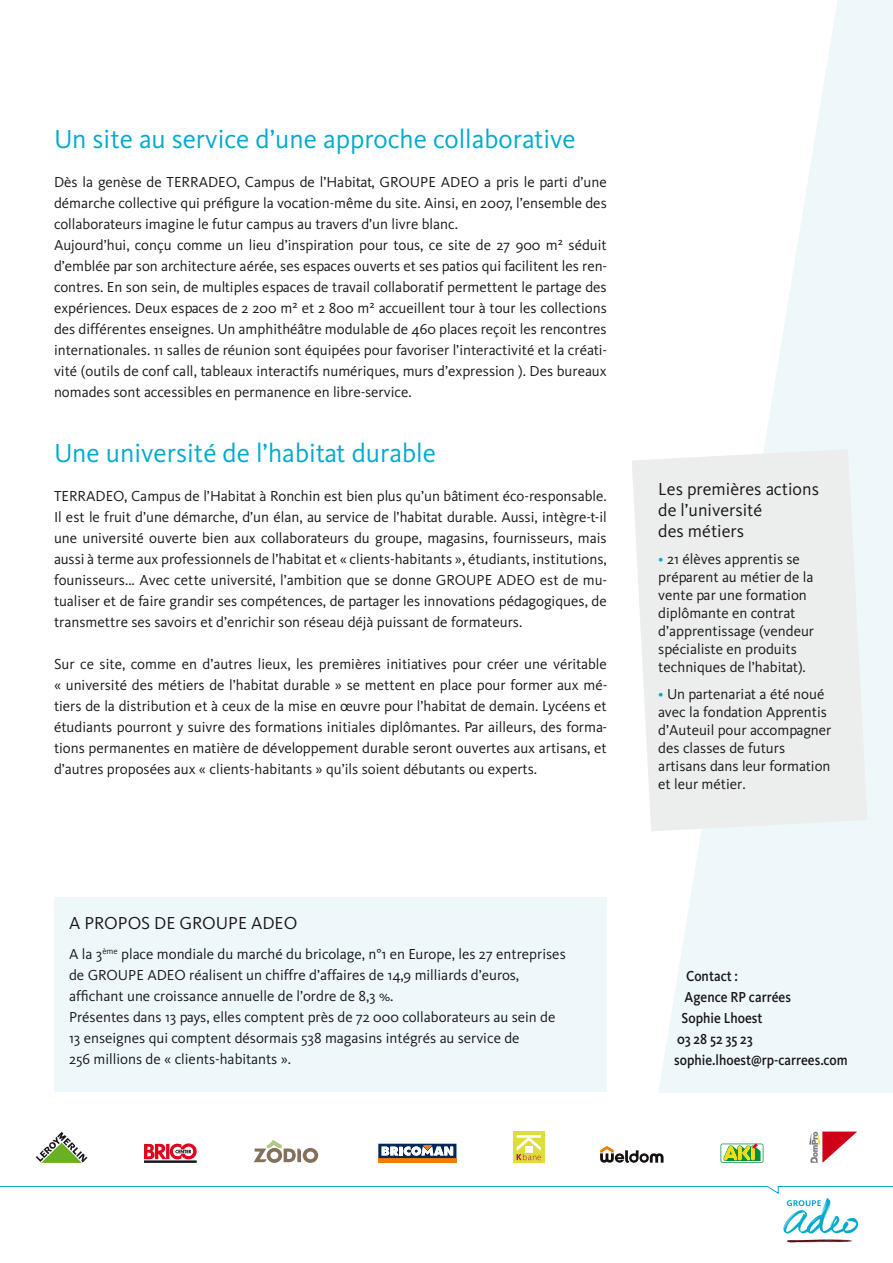
<style>
.page{position:relative;width:893px;height:1263px;background:#fff}
.page>*{position:absolute;margin:0;border:0;box-sizing:border-box;transform-origin:0 0}
.t1{font:27px "Kievit";color:#00aace}
.t2{font:18px/21px "Kievit";color:#1a171c}
.t3{font:15px/21px "Kievit";color:#1a171c}
.t4{font:500 15px "Kievit";color:#1a171c;scale:.9 1}
.s1{color:#00aace}
</style>
<div class="page">
<svg style="left:658px;top:0;width:235px;height:1093px;fill:#eef8fa"></svg>
<svg style="left:632px;top:449px;width:235px;height:382px;background:#edeeee"></svg>
<div style="left:54px;top:897px;width:553px;height:195px;background:#eef8fa"></div>
<svg style="left:787px;top:1239px;width:66px;height:3px"></svg>
<svg style="left:0;top:1186px;width:893px;height:47px"></svg>
<div style="left:378px;top:1158px;width:78px;height:5px;background:#ee7f00"></div>
<svg style="left:378px;top:1144px;width:78px;height:14px"></svg>
<svg style="left:720px;top:1143px;width:43px;height:20px"></svg>
<svg style="left:809px;top:1131px;width:48px;height:32px"></svg>
<svg style="left:36px;top:1132px;width:51px;height:31px"></svg>
<hr style="left:144px;top:1160px;width:53px;height:3px;background:#1a171c">
<svg style="left:144px;top:1143px;width:53px;height:18px"></svg>
<svg style="left:254px;top:1140px;width:64px;height:23px"></svg>
<div style="left:513px;top:1131px;width:31px;height:32px;background:#dedd3a"></div>
<svg style="left:517px;top:1135px;width:24px;height:25px"></svg>
<svg style="left:600px;top:1146px;width:63px;height:17px"></svg>
<h1 class="t1" style="left:54px;top:124px;width:523px">Un site au service d’une approche collaborative</h1>
<p class="t3" style="left:54px;top:171px;width:346px">Dès la genèse de TERRADEO, Campus de l’Habitat, Groupe</p>
<p class="t3" style="left:441px;top:171px;width:20px">Adeo</p>
<p class="t3" style="left:54px;top:171px;width:555px;text-indent:430px">a pris le parti d’une démarche collective qui préfigure la vocation-même du site. Ainsi, en 2007, l’ensemble des collaborateurs imagine le futur campus au travers d’un livre blanc.<br>Aujourd’hui, conçu comme un lieu d’inspiration pour tous, ce site de 27 900 m² séduit d’emblée par son architecture aérée, ses espaces ouverts et ses patios qui facilitent les ren&shy;contres. En son sein, de multiples espaces de travail collaboratif permettent le partage des expériences. Deux espaces de 2 200 m² et 2 800 m² accueillent tour à tour les collections des différentes enseignes. Un amphithéâtre modulable de 460 places reçoit les rencontres internationales. 11 salles de réunion sont équipées pour favoriser l’interactivité et la créati&shy;vité (outils de conf call, tableaux interactifs numériques, murs d’expression ). Des bureaux nomades sont accessibles en permanence en libre-service.</p>
<h1 class="t1" style="left:54px;top:437px;width:383px">Une université de l’habitat durable</h1>
<p class="t3" style="left:54px;top:485px;width:554px;text-align:justify">TERRADEO, Campus de l’Habitat à Ronchin est bien plus qu’un bâtiment éco-responsable.<br>I l est le fruit d’une démarche, d’un élan, au service de l’habitat durable. Aussi, intègre-t-il une université ouverte bien aux collaborateurs du groupe, magasins, fournisseurs, mais aussi à terme aux professionnels de l’habitat et « clients-habitants », étudiants, institutions, founisseurs... Avec cette université, l’ambition que se donne Groupe</p>
<p class="t3" style="left:54px;top:569px;width:555px;text-align:justify;text-indent:486px">est de mu&shy;tualiser et de faire grandir ses compétences, de partager les innovations pédagogiques, de transmettre ses savoirs et d’enrichir son réseau déjà puissant de formateurs.</p>
<p class="t3" style="left:54px;top:653px;width:555px;text-align:justify">Sur ce site, comme en d’autres lieux, les premières initiatives pour créer une véritable « université des métiers de l’habitat durable » se mettent en place pour former aux mé&shy;tiers de la distribution et à ceux de la mise en œuvre pour l’habitat de demain. Lycéens et étudiants pourront y suivre des formations initiales diplômantes. Par ailleurs, des forma&shy;tions permanentes en matière de développement durable seront ouvertes aux artisans, et d’autres proposées aux « clients-habitants » qu’ils soient débutants ou experts.</p>
<p class="t3" style="left:497px;top:569px;width:20px">Adeo</p>
<p class="t2" style="left:658px;top:478px;width:162px">Les premières actions de l’université<br>des métiers</p>
<p class="t3" style="left:658px;top:550px;width:157px;line-height:18px"><span class="s1">•</span> 21 élèves apprentis se préparent au métier de la vente par une formation diplômante en contrat d’apprentissage (vendeur spécialiste en produits techniques de l’habitat).</p>
<p class="t3" style="left:658px;top:685px;width:175px;line-height:18px"><span class="s1">•</span> Un partenariat a été noué avec la fondation Apprentis d’Auteuil pour accompagner des classes de futurs artisans dans leur formation et leur métier.</p>
<p class="t2" style="left:69px;top:912px;width:28px">A propo</p>
<p class="t2" style="left:141px;top:912px;width:63px">s de Groupe</p>
<p class="t2" style="left:251px;top:912px;width:24px">Adeo</p>
<p class="t3" style="left:69px;top:943px;width:498px">A la 3<sup>ème</sup> place mondiale du marché du bricolage, n°1 en Europe, les 27 entreprises de Groupe</p>
<p class="t3" style="left:69px;top:964px;width:488px;text-indent:120px">réalisent un chiffre d’affaires de 14,9 milliards d’euros, affichant une croissance annuelle de l’ordre de 8,3 %.<br>Présentes dans 13 pays, elles comptent près de 72 000 collaborateurs au sein de 13 enseignes qui comptent désormais 538 magasins intégrés au service de<br>256 millions de « clients-habitants ».</p>
<p class="t4" style="left:686px;top:967px;width:59px">Contact :</p>
<p class="t3" style="left:147px;top:964px;width:20px">Adeo</p>
<p class="t4" style="left:685px;top:988px;width:120px">Agence RP carrées</p>
<p class="t4" style="left:682px;top:1009px;width:91px">Sophie Lhoest</p>
<p class="t4" style="left:677px;top:1030px;width:85px">03 28 52 35 23</p>
<p class="t4" style="left:674px;top:1051px;width:194px">sophie.lhoest@rp-carrees.com</p>
</div>
